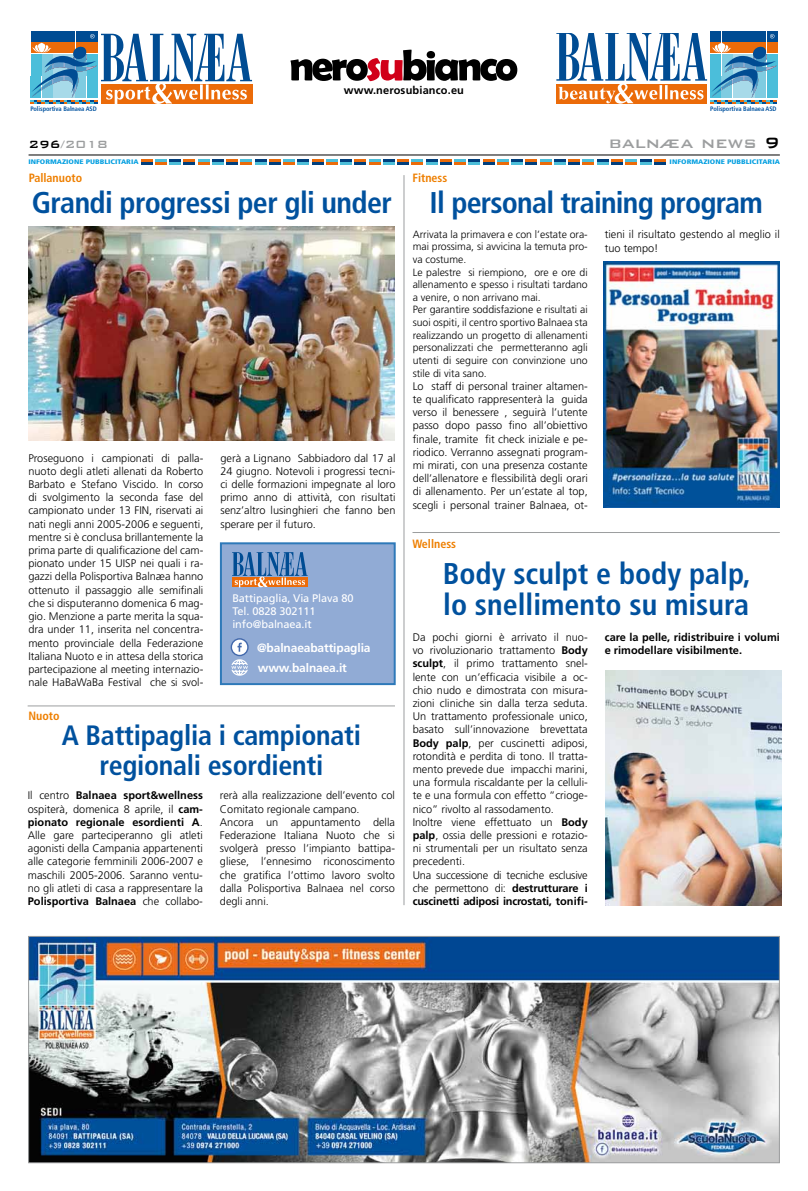
<style>
.page{position:relative;width:808px;height:1191px;background:#fff}
.page>*{position:absolute;margin:0;border:0;box-sizing:border-box;transform-origin:0 0}
.t1{font:700 condensed 30px "Frutiger";letter-spacing:-.02em;color:#00519e}
.t2{font:700 condensed 30px/31px "Frutiger";color:#00519e}
.t3{font:700 condensed 28px/30px "Frutiger";letter-spacing:-.01em;color:#00519e;text-align:center}
.t4{font:500 20px "Bank Gothic";color:#9c9e9f}
.t5{font:500 14px "Bank Gothic";color:#9c9e9f}
.t6{font:700 12px "Frutiger";letter-spacing:-.01em;color:#fff}
.t7{font:700 condensed 12px "Frutiger";color:#ee7f00}
.t8{font:300 11px/13.2px "Frutiger";color:#000;text-align:justify}
.t9{font:700 11px/13.2px "Frutiger";color:#000}
.t10{font:11px/13.2px "Frutiger";letter-spacing:-.01em;color:#fff}
.t11{font:300 10.5px/12.6px "Frutiger";color:#000}
.t12{font:900 condensed 6.6px "Frutiger";color:#009ee0;scale:1.22 1}
.t13{font:700 condensed 6.4px "Frutiger";letter-spacing:-.01em;color:#00529f}
.s1{color:#000}
.s2{font-size:16.4px}
.s3{font-weight:700}
</style>
<div class="page">
<hr style="left:29px;top:155px;width:751px;height:1px;background:#000">
<svg style="left:290px;top:50px;width:227px;height:31px"></svg>
<img style="left:30px;top:938px;width:748px;height:223px">
<div style="left:28px;top:936px;width:752px;height:227px;border:1px solid #9c9e9f"></div>
<div style="left:220px;top:542px;width:176px;height:143px;background:#91abd5;border:2px solid #2e79b9"></div>
<svg style="left:231px;top:638px;width:18px;height:37px"></svg>
<svg style="left:232px;top:552px;width:76px;height:35px"></svg>
<div style="left:87px;top:31px;width:10px;height:10px;background:#004c93"></div>
<div style="left:31px;top:31px;width:10px;height:10px;background:#004c93"></div>
<div style="left:65px;top:31px;width:10px;height:10px;background:#004c93"></div>
<div style="left:76px;top:31px;width:10px;height:10px;background:#004c93"></div>
<div style="left:53px;top:31px;width:11px;height:10px;background:#004c93"></div>
<div style="left:42px;top:31px;width:10px;height:10px;background:#004c93"></div>
<svg style="left:30px;top:34px;width:222px;height:70px"></svg>
<div style="left:767px;top:31px;width:10px;height:10px;background:#004c93"></div>
<div style="left:711px;top:31px;width:10px;height:10px;background:#004c93"></div>
<div style="left:744px;top:31px;width:11px;height:10px;background:#004c93"></div>
<div style="left:756px;top:31px;width:10px;height:10px;background:#004c93"></div>
<div style="left:733px;top:31px;width:10px;height:10px;background:#004c93"></div>
<div style="left:722px;top:31px;width:10px;height:10px;background:#004c93"></div>
<svg style="left:556px;top:34px;width:221px;height:70px"></svg>
<svg style="left:141px;top:159px;width:525px;height:6px"></svg>
<hr style="left:404px;top:175px;width:1px;height:730px;background:#9c9e9f">
<img style="left:29px;top:227px;width:366px;height:213px">
<img style="left:605px;top:670px;width:176px;height:235px">
<hr style="left:412px;top:532px;width:368px;height:1px;background:#9c9e9f">
<hr style="left:28px;top:705px;width:367px;height:1px;background:#9c9e9f">
<img style="left:604px;top:261px;width:176px;height:247px">
<p class="t9" style="left:344px;top:84px;width:122px">www.nerosubianco.eu</p>
<p class="t13" style="left:30px;top:105px;width:68px">Polisportiva Balnaea ASD</p>
<p class="t13" style="left:710px;top:105px;width:68px">Polisportiva Balnaea ASD</p>
<p class="t5" style="left:28px;top:133px;width:81px"><span class="s1">296</span>/2018</p>
<h3 class="t4" style="left:609px;top:127px;width:173px">baln<span class="s2">Æ</span>a news <span class="s1">9</span></h3>
<p class="t12" style="left:28px;top:158px;width:92px">INFORMAZIONE PUBBLICITARIA</p>
<p class="t12" style="left:670px;top:158px;width:92px">INFORMAZIONE PUBBLICITARIA</p>
<p class="t7" style="left:29px;top:171px;width:55px">Pallanuoto</p>
<p class="t7" style="left:412px;top:171px;width:36px">Fitness</p>
<h1 class="t1" style="left:32px;top:184px;width:362px">Grandi progressi per gli under</h1>
<p class="t8" style="left:28px;top:451px;width:177px">Proseguono i campionati di palla&shy;nuoto degli atleti allenati da Roberto Barbato e Stefano Viscido. In corso di svolgimento la seconda fase del campionato under 13 FIN, riservati ai nati negli anni 2005-2006 e seguenti, mentre si è conclusa brillantemente la prima parte di qualificazione del cam&shy;pionato under 15 UISP nei quali i ra&shy;gazzi della Polisportiva Balnæa hanno ottenuto il passaggio alle semifinali che si disputeranno domenica 6 mag&shy;gio. Menzione a parte merita la squa&shy;dra under 11, inserita nel concentra&shy;mento provinciale della Federazione Italiana Nuoto e in attesa della storica partecipazione al meeting internazio&shy;nale HaBaWaBa Festival che si svol-</p>
<p class="t8" style="left:220px;top:451px;width:177px">gerà a Lignano Sabbiadoro dal 17 al 24 giugno. Notevoli i progressi tecni&shy;ci delle formazioni impegnate al loro primo anno di attività, con risultati senz’altro lusinghieri che fanno ben sperare per il futuro.</p>
<p class="t10" style="left:232px;top:591px;width:123px">Battipaglia, Via Plava 80<br>Tel. 0828 302111 info@balnaea.it</p>
<p class="t6" style="left:258px;top:660px;width:91px">www.balnaea.it</p>
<p class="t6" style="left:257px;top:641px;width:115px">@balnaeabattipaglia</p>
<p class="t7" style="left:28px;top:708px;width:33px">Nuoto</p>
<h2 class="t3" style="left:62px;top:720px;width:301px">A Battipaglia i campionati regionali esordienti</h2>
<p class="t8" style="left:28px;top:789px;width:177px">Il centro <span class="s3">Balnaea sport&amp;wellness </span>ospiterà, domenica 8 aprile, il <span class="s3">cam&shy;pionato regionale esordienti A</span>.<br>Alle gare parteciperanno gli atleti agonisti della Campania appartenenti alle categorie femminili 2006-2007 e maschili 2005-2006. Saranno ventu&shy;no gli atleti di casa a rappresentare la <span class="s3">Polisportiva Balnaea</span> che collabo-</p>
<p class="t8" style="left:220px;top:789px;width:177px;text-align:left">rerà alla realizzazione dell’evento col<br>Comitato regionale campano.<br>Ancora un appuntamento della<br>Federazione Italiana Nuoto che si svolgerà presso l’impianto battipa&shy;gliese, l’ennesimo riconoscimento che gratifica l’ottimo lavoro svolto dalla Polisportiva Balnaea nel corso degli anni.</p>
<h1 class="t1" style="left:430px;top:184px;width:335px">Il personal training program</h1>
<p class="t11" style="left:413px;top:228px;width:177px">Arrivata la primavera e con l’estate ora&shy;mai prossima, si avvicina la temuta pro&shy;va costume.<br>Le palestre si riempiono, ore e ore di allenamento e spesso i risultati tardano a venire, o non arrivano mai.<br>Per garantire soddisfazione e risultati ai suoi ospiti, il centro sportivo Balnaea sta realizzando un progetto di allenamenti personalizzati che permetteranno agli utenti di seguire con convinzione uno stile di vita sano.</p>
<p class="t8" style="left:413px;top:379px;width:177px">Lo staff di personal trainer altamen&shy;te qualificato rappresenterà la guida verso il benessere , seguirà l’utente passo dopo passo fino all’obiettivo finale, tramite fit check iniziale e pe&shy;riodico. Verranno assegnati program&shy;mi mirati, con una presenza costante dell’allenatore e flessibilità degli orari di allenamento. Per un’estate al top, scegli i personal trainer Balnaea, ot-</p>
<p class="t8" style="left:605px;top:228px;width:177px">tieni il risultato gestendo al meglio il tuo tempo!</p>
<p class="t7" style="left:412px;top:537px;width:45px">Wellness</p>
<h1 class="t2" style="left:443px;top:558px;width:309px">Body sculpt e body palp, lo snellimento su misura</h1>
<p class="t8" style="left:413px;top:630px;width:177px;text-align:left">Da pochi giorni è arrivato il nuo&shy;vo rivoluzionario trattamento <span class="s3">Body sculpt</span>, il primo trattamento snel&shy;lente con un’efficacia visibile a oc&shy;chio nudo e dimostrata con misura&shy;zioni cliniche sin dalla terza seduta.<br>Un trattamento professionale unico, basato sull’innovazione brevettata <span class="s3">Body palp</span>, per cuscinetti adiposi, rotondità e perdita di tono. Il tratta&shy;mento prevede due impacchi marini, una formula riscaldante per la celluli&shy;te e una formula con effetto “crioge&shy;nico” rivolto al rassodamento.<br>Inoltre viene effettuato un <span class="s3">Body palp</span>, ossia delle pressioni e rotazio&shy;ni strumentali per un risultato senza precedenti.<br>Una successione di tecniche esclusive che permettono di: <span class="s3">destrutturare i cuscinetti adiposi incrostati, tonifi-</span></p>
<p class="t9" style="left:605px;top:630px;width:177px">care la pelle, ridistribuire i volumi e rimodellare visibilmente.</p>
</div>
